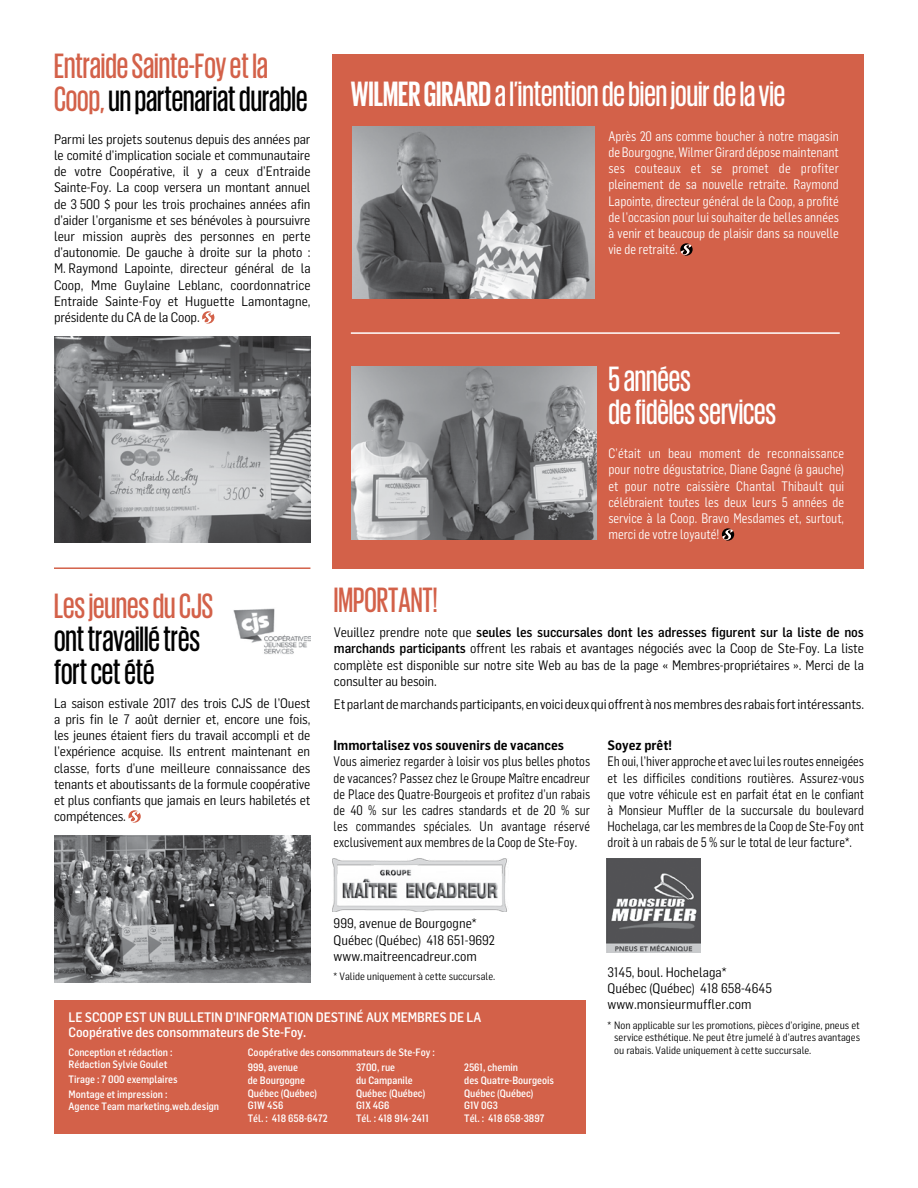
<style>
.page{position:relative;width:918px;height:1188px;background:#fff}
.page>*{position:absolute;margin:0;border:0;box-sizing:border-box;transform-origin:0 0}
.t1{font:500 36px/33px "Giorgio Sans";color:#d36149;scale:.9 1}
.t2{font:500 36px/33px "Giorgio Sans";color:#fff;scale:.9 1}
.t3{font:500 36px/33px "Giorgio Sans";color:#000;scale:.9 1}
.t4{font:13.5px/16.2px "Flama Semicondensed";color:#000;text-align:justify}
.t5{font:13.5px/16.2px "Flama Semicondensed";color:#000;text-align:justify;scale:.9 1}
.t6{font:13.5px/16.2px "Flama Semicondensed";color:#fff;text-align:justify;scale:.91 1}
.t7{font:13.5px/15px "Flama Medium Semi Cnd";letter-spacing:-.01em;color:#fff}
.t8{font:600 13.5px "Flama Semicondensed";color:#000}
.t9{font:10.5px/12.6px "Flama Medium Semi Cnd";color:#fff;scale:.95 1}
.t10{font:10.5px/12.6px "Flama Semicondensed";color:#000;text-align:justify}
.s1{color:#000}
.s2{font-weight:700}
.s3{font-weight:500}
</style>
<div class="page">
<div style="left:332px;top:54px;width:532px;height:514px;background:#d36149"></div>
<div style="left:54px;top:1001px;width:532px;height:133px;background:#d36149"></div>
<img style="left:332px;top:859px;width:175px;height:52px">
<img style="left:606px;top:859px;width:95px;height:93px">
<svg style="left:202px;top:311px;width:12px;height:13px"></svg>
<svg style="left:128px;top:810px;width:13px;height:13px"></svg>
<img style="left:233px;top:608px;width:77px;height:46px">
<img style="left:54px;top:337px;width:256px;height:206px">
<img style="left:54px;top:836px;width:256px;height:146px">
<hr style="left:54px;top:567px;width:256px;height:2px;background:#d36149">
<svg style="left:680px;top:243px;width:13px;height:13px"></svg>
<svg style="left:722px;top:528px;width:12px;height:13px"></svg>
<img style="left:352px;top:367px;width:244px;height:172px">
<img style="left:352px;top:127px;width:242px;height:172px">
<hr style="left:351px;top:332px;width:489px;height:2px;background:#fff">
<h1 class="t1" style="left:54px;top:49px;width:283px">Entraide Sainte-Foy et la<br>Coop, <span class="s1">un partenariat durable</span></h1>
<p class="t4" style="left:54px;top:130px;width:258px">Parmi les projets soutenus depuis des années par le comité d’implication sociale et communautaire de votre Coopérative, il y a ceux d’Entraide Sainte-Foy. La coop versera un montant annuel de 3 500 $ pour les trois prochaines années afin d’aider l’organisme et ses bénévoles à poursuivre leur mission auprès des personnes en perte d’autonomie. De gauche à droite sur la photo :<br>M. Raymond Lapointe, directeur général de la Coop, Mme Guylaine Leblanc, coordonnatrice Entraide Sainte-Foy et Huguette Lamontagne, présidente du CA de la Coop.</p>
<h1 class="t1" style="left:54px;top:588px;width:178px">Les jeunes du CJS</h1>
<h1 class="t3" style="left:54px;top:621px;width:164px">ont travaillé très fort cet été</h1>
<p class="t4" style="left:54px;top:694px;width:258px">La saison estivale 2017 des trois CJS de l’Ouest a pris fin le 7 août dernier et, encore une fois, les jeunes étaient fiers du travail accompli et de l’expérience acquise. Ils entrent maintenant en classe, forts d’une meilleure connaissance des tenants et aboutissants de la formule coopérative et plus confiants que jamais en leurs habiletés et compétences.</p>
<h1 class="t2" style="left:351px;top:77px;width:484px"><span class="s2">WILMER GIRARD</span> a l’intention de bien jouir de la vie</h1>
<p class="t6" style="left:608px;top:127px;width:255px">Après 20 ans comme boucher à notre magasin de Bourgogne, Wilmer Girard dépose maintenant ses couteaux et se promet de profiter pleinement de sa nouvelle retraite. Raymond Lapointe, directeur général de la Coop, a profité de l’occasion pour lui souhaiter de belles années à venir et beaucoup de plaisir dans sa nouvelle vie de retraité.</p>
<h1 class="t2" style="left:608px;top:361px;width:188px">5 années<br>de fidèles services</h1>
<h1 class="t1" style="left:334px;top:582px;width:117px">IMPORTANT!</h1>
<p class="t6" style="left:608px;top:445px;width:261px">C’était un beau moment de reconnaissance pour notre dégustatrice, Diane Gagné (à gauche) et pour notre caissière Chantal Thibault qui célébraient toutes les deux leurs 5 années de service à la Coop. Bravo Mesdames et, surtout, merci de votre loyauté!</p>
<p class="t4" style="left:334px;top:624px;width:532px">Veuillez prendre note que <span class="s3">seules les succursales dont les adresses figurent sur la liste de nos marchands participants</span> offrent les rabais et avantages négociés avec la Coop de Ste-Foy. La liste complète est disponible sur notre site Web au bas de la page « Membres-propriétaires ». Merci de la consulter au besoin.</p>
<p class="t4" style="left:334px;top:695px;width:532px">Et parlant de marchands participants, en voici deux qui offrent à nos membres des rabais fort intéressants.</p>
<p class="t8" style="left:334px;top:737px;width:232px">Immortalisez vos souvenirs de vacances</p>
<p class="t5" style="left:334px;top:753px;width:286px">Vous aimeriez regarder à loisir vos plus belles photos de vacances? Passez chez le Groupe Maître encadreur de Place des Quatre-Bourgeois et profitez d’un rabais de 40 % sur les cadres standards et de 20 % sur les commandes spéciales. Un avantage réservé exclusivement aux membres de la Coop de Ste-Foy.</p>
<p class="t8" style="left:608px;top:737px;width:66px">Soyez prêt!</p>
<p class="t5" style="left:608px;top:753px;width:287px">Eh oui, l’hiver approche et avec lui les routes enneigées et les difficiles conditions routières. Assurez-vous que votre véhicule est en parfait état en le confiant à Monsieur Muffler de la succursale du boulevard Hochelaga, car les membres de la Coop de Ste-Foy ont droit à un rabais de 5 % sur le total de leur facture*.</p>
<p class="t4" style="left:334px;top:915px;width:163px;text-align:left">999, avenue de Bourgogne*<br>Québec (Québec) 418 651-9692 www.maitreencadreur.com</p>
<p class="t10" style="left:334px;top:970px;width:163px">* Valide uniquement à cette succursale.</p>
<p class="t7" style="left:69px;top:1009px;width:414px">LE SCOOP EST UN BULLETIN D’INFORMATION DESTINÉ AUX MEMBRES DE LA<br>Coopérative des consommateurs de Ste-Foy.</p>
<p class="t9" style="left:248px;top:1043px;width:199px;line-height:15.9px">Coopérative des consommateurs de Ste-Foy :<br>999, avenue</p>
<p class="t9" style="left:248px;top:1073px;width:86px">de Bourgogne<br>Québec (Québec)<br>G1W 4S6<br>Tél. : 418 658-6472</p>
<p class="t9" style="left:69px;top:1045px;width:111px">Conception et rédaction :<br>Rédaction Sylvie Goulet</p>
<p class="t9" style="left:69px;top:1071px;width:116px;line-height:14.7px">Tirage : 7 000 exemplaires<br>Montage et impression :</p>
<p class="t9" style="left:69px;top:1100px;width:160px">Agence Team marketing.web.design</p>
<p class="t9" style="left:356px;top:1061px;width:78px">3700, rue<br>du Campanile<br>Québec (Québec)<br>G1X 4G6<br>Tél. : 418 914-2411</p>
<p class="t9" style="left:464px;top:1061px;width:96px">2561, chemin<br>des Quatre-Bourgeois<br>Québec (Québec)<br>G1V 0G3<br>Tél. : 418 658-3897</p>
<p class="t4" style="left:608px;top:964px;width:166px;text-align:left">3145, boul. Hochelaga*<br>Québec (Québec) 418 658-4645 www.monsieurmuffler.com</p>
<p class="t10" style="left:614px;top:1018px;width:247px;text-indent:-7px">* Non applicable sur les promotions, pièces d’origine, pneus et service esthétique. Ne peut être jumelé à d’autres avantages ou rabais. Valide uniquement à cette succursale.</p>
</div>
